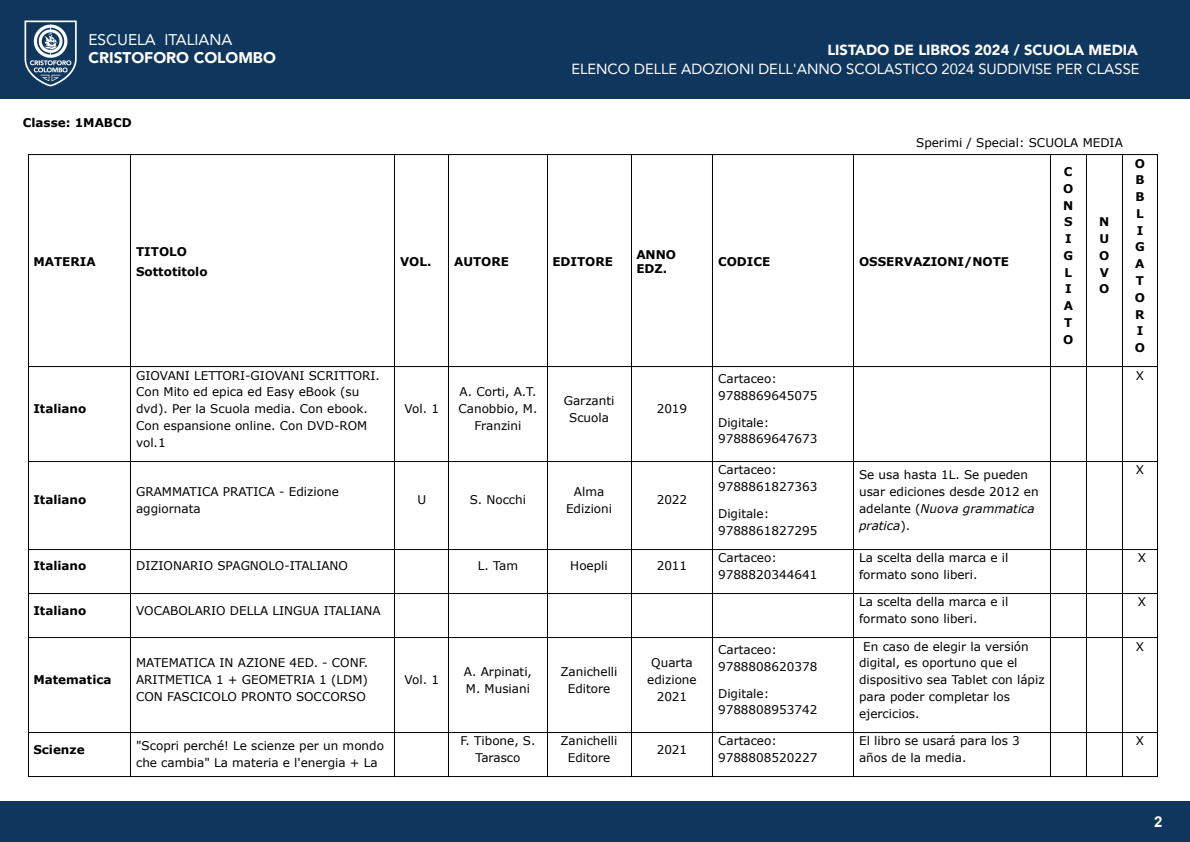
<style>
.page{position:relative;width:1190px;height:842px;background:#fff}
.page>*{position:absolute;margin:0;border:0;box-sizing:border-box;transform-origin:0 0}
.t1{font:900 15.5px "Avenir";color:#fff}
.t2{font:15.5px "Avenir";color:#fff}
.t3{font:700 15px "Arial";color:#fff}
.t4{font:14.7px "Avenir";color:#fff}
.t5{font:900 14.7px "Avenir";color:#fff}
.t6{font:12px/16.8px "Verdana";color:#000001}
.t7{font:700 12px/16.8px "Verdana";color:#000001}
.s1{font-style:italic}
</style>
<div class="page">
<div style="left:0;top:0;width:1190px;height:98px;background:#0f365c"></div>
<div style="left:0;top:801px;width:1190px;height:41px;background:#0f365c"></div>
<img style="left:24px;top:20px;width:53px;height:67px">
<hr style="left:28px;top:154px;width:1px;height:623px;background:#000001">
<hr style="left:130px;top:154px;width:1px;height:623px;background:#000001">
<hr style="left:394px;top:154px;width:1px;height:623px;background:#000001">
<hr style="left:448px;top:154px;width:1px;height:623px;background:#000001">
<hr style="left:547px;top:154px;width:1px;height:623px;background:#000001">
<hr style="left:631px;top:154px;width:1px;height:623px;background:#000001">
<hr style="left:712px;top:154px;width:1px;height:623px;background:#000001">
<hr style="left:853px;top:154px;width:1px;height:623px;background:#000001">
<hr style="left:1050px;top:154px;width:1px;height:623px;background:#000001">
<hr style="left:1086px;top:154px;width:1px;height:623px;background:#000001">
<hr style="left:1122px;top:154px;width:1px;height:623px;background:#000001">
<hr style="left:1157px;top:154px;width:1px;height:623px;background:#000001">
<hr style="left:28px;top:154px;width:1130px;height:1px;background:#000001">
<hr style="left:28px;top:366px;width:1130px;height:1px;background:#000001">
<hr style="left:28px;top:461px;width:1130px;height:1px;background:#000001">
<hr style="left:28px;top:549px;width:1130px;height:1px;background:#000001">
<hr style="left:28px;top:593px;width:1130px;height:1px;background:#000001">
<hr style="left:28px;top:637px;width:1130px;height:1px;background:#000001">
<hr style="left:28px;top:732px;width:1130px;height:1px;background:#000001">
<hr style="left:28px;top:776px;width:1130px;height:1px;background:#000001">
<p class="t2" style="left:88px;top:27px;width:145px">ESCUELA ITALIANA</p>
<p class="t1" style="left:88px;top:45px;width:189px">CRISTOFORO COLOMBO</p>
<p class="t7" style="left:23px;top:114px;width:110px">Classe: 1MABCD</p>
<p class="t5" style="left:827px;top:37px;width:312px">LISTADO DE LIBROS 2024 / SCUOLA MEDIA</p>
<p class="t4" style="left:571px;top:57px;width:570px">ELENCO DELLE ADOZIONI DELL'ANNO SCOLASTICO 2024 SUDDIVISE PER CLASSE</p>
<p class="t6" style="left:916px;top:134px;width:208px">Sperimi / Special: SCUOLA MEDIA</p>
<p class="t7" style="left:33px;top:253px;width:64px">MATERIA</p>
<p class="t7" style="left:136px;top:241px;width:73px;line-height:20.7px">TITOLO<br>Sottotitolo</p>
<p class="t7" style="left:400px;top:253px;width:33px">VOL.</p>
<p class="t7" style="left:454px;top:253px;width:57px">AUTORE</p>
<p class="t7" style="left:552px;top:253px;width:62px">EDITORE</p>
<p class="t7" style="left:636px;top:247px;width:41px;line-height:14.6px">ANNO<br>EDZ.</p>
<p class="t7" style="left:718px;top:253px;width:54px">CODICE</p>
<p class="t7" style="left:859px;top:253px;width:152px">OSSERVAZIONI/NOTE</p>
<p class="t7" style="left:33px;top:400px;width:55px">Italiano</p>
<p class="t6" style="left:136px;top:367px;width:245px">GIOVANI LETTORI-GIOVANI SCRITTORI.<br>Con Mito ed epica ed Easy eBook (su dvd). Per la Scuola media. Con ebook.<br>Con espansione online. Con DVD-ROM vol.1</p>
<p class="t6" style="left:405px;top:401px;width:36px">Vol. 1</p>
<p class="t6" style="left:459px;top:384px;width:80px;text-align:center">A. Corti, A.T.<br>Canobbio, M.<br>Franzini</p>
<p class="t6" style="left:564px;top:392px;width:52px;text-align:center">Garzanti<br>Scuola</p>
<p class="t6" style="left:657px;top:401px;width:32px">2019</p>
<p class="t7" style="left:33px;top:492px;width:55px">Italiano</p>
<p class="t6" style="left:136px;top:483px;width:204px">GRAMMATICA PRATICA - Edizione aggiornata</p>
<p class="t6" style="left:417px;top:492px;width:10px">U</p>
<p class="t6" style="left:470px;top:492px;width:58px">S. Nocchi</p>
<p class="t6" style="left:566px;top:483px;width:48px;text-align:center">Alma<br>Edizioni</p>
<p class="t6" style="left:657px;top:492px;width:32px">2022</p>
<p class="t6" style="left:718px;top:370px;width:101px">Cartaceo:<br>9788869645075</p>
<p class="t6" style="left:718px;top:414px;width:101px">Digitale:<br>9788869647673</p>
<p class="t6" style="left:718px;top:462px;width:101px">Cartaceo:<br>9788861827363</p>
<p class="t6" style="left:718px;top:505px;width:101px">Digitale:<br>9788861827295</p>
<p class="t6" style="left:859px;top:467px;width:181px">Se usa hasta 1L. Se pueden usar ediciones desde 2012 en adelante (<span class="s1">Nuova grammatica pratica</span>).</p>
<p class="t7" style="left:1063px;top:163px;width:12px">C<br>O<br>N<br>S<br>I<br>G<br>L<br>I<br>A<br>T<br>O</p>
<p class="t7" style="left:1099px;top:214px;width:12px;text-align:justify">N U O V O</p>
<p class="t7" style="left:1135px;top:155px;width:12px">O<br>B<br>B<br>L<br>I<br>G<br>A<br>T<br>O<br>R<br>I<br>O</p>
<p class="t6" style="left:1136px;top:367px;width:10px">X</p>
<p class="t6" style="left:1136px;top:462px;width:10px">X</p>
<p class="t7" style="left:33px;top:558px;width:55px">Italiano</p>
<p class="t6" style="left:136px;top:558px;width:213px">DIZIONARIO SPAGNOLO-ITALIANO</p>
<p class="t6" style="left:478px;top:558px;width:42px">L. Tam</p>
<p class="t6" style="left:570px;top:558px;width:39px">Hoepli</p>
<p class="t6" style="left:657px;top:558px;width:32px">2011</p>
<p class="t6" style="left:718px;top:549px;width:101px">Cartaceo:<br>9788820344641</p>
<p class="t6" style="left:859px;top:549px;width:151px">La scelta della marca e il formato sono liberi.</p>
<p class="t6" style="left:1138px;top:549px;width:10px">X</p>
<p class="t7" style="left:33px;top:602px;width:55px">Italiano</p>
<p class="t6" style="left:136px;top:602px;width:246px">VOCABOLARIO DELLA LINGUA ITALIANA</p>
<p class="t6" style="left:859px;top:594px;width:151px">La scelta della marca e il formato sono liberi.</p>
<p class="t6" style="left:1138px;top:594px;width:10px">X</p>
<p class="t7" style="left:33px;top:672px;width:80px">Matematica</p>
<p class="t6" style="left:136px;top:655px;width:234px;text-align:justify">MATEMATICA IN AZIONE 4ED. - CONF.<br>ARITMETICA 1 + GEOMETRIA 1 (LDM)<br>CON FASCICOLO PRONTO SOCCORSO</p>
<p class="t6" style="left:405px;top:672px;width:36px">Vol. 1</p>
<p class="t6" style="left:464px;top:663px;width:70px">A. Arpinati,<br>M. Musiani</p>
<p class="t6" style="left:561px;top:663px;width:58px;text-align:center">Zanichelli<br>Editore</p>
<p class="t6" style="left:647px;top:655px;width:51px;text-align:center">Quarta edizione<br>2021</p>
<p class="t6" style="left:718px;top:641px;width:101px">Cartaceo:<br>9788808620378</p>
<p class="t6" style="left:718px;top:685px;width:101px">Digitale:<br>9788808953742</p>
<p class="t6" style="left:859px;top:638px;width:187px;text-indent:4px">En caso de elegir la versión digital, es oportuno que el dispositivo sea Tablet con lápiz para poder completar los ejercicios.</p>
<p class="t6" style="left:1136px;top:638px;width:10px">X</p>
<p class="t7" style="left:33px;top:741px;width:53px">Scienze</p>
<p class="t6" style="left:136px;top:738px;width:249px">"Scopri perché! Le scienze per un mondo che cambia" La materia e l'energia + La</p>
<p class="t6" style="left:460px;top:733px;width:76px;text-align:center">F. Tibone, S.<br>Tarasco</p>
<p class="t6" style="left:561px;top:733px;width:58px;text-align:center">Zanichelli<br>Editore</p>
<p class="t6" style="left:657px;top:741px;width:32px">2021</p>
<p class="t6" style="left:718px;top:733px;width:101px">Cartaceo:<br>9788808520227</p>
<p class="t6" style="left:859px;top:733px;width:162px">El libro se usará para los 3 años de la media.</p>
<p class="t6" style="left:1136px;top:733px;width:10px">X</p>
<p class="t3" style="left:1154px;top:812px;width:10px">2</p>
</div>
